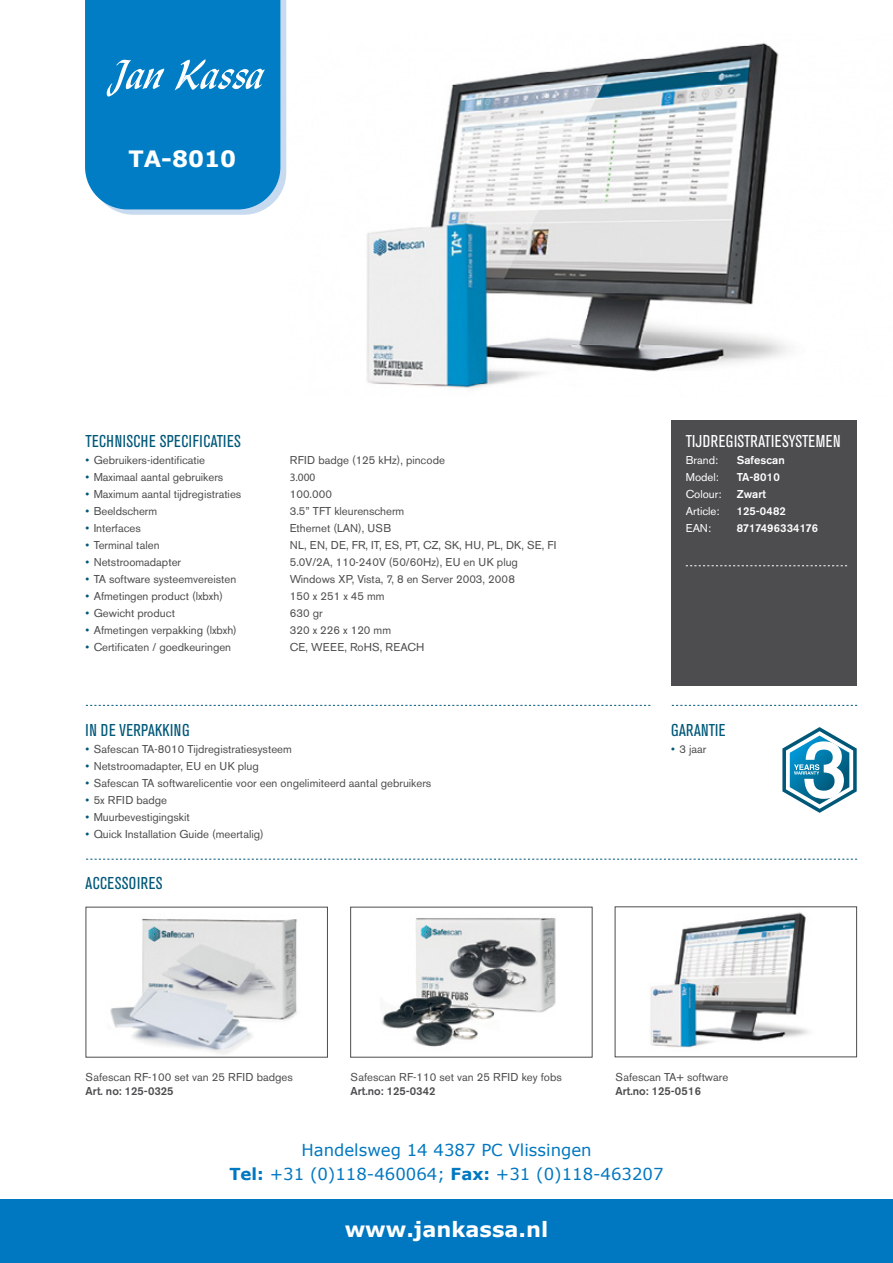
<style>
.page{position:relative;width:893px;height:1263px;background:#fff}
.page>*{position:absolute;margin:0;border:0;box-sizing:border-box;transform-origin:0 0}
.t1{font:700 22.5px "Verdana";color:#fff}
.t2{font:700 21px "Verdana";color:#fff}
.t3{font:condensed 16.95px "Akzidenz Grotesk BE";letter-spacing:.02em;color:#005879}
.t4{font:condensed 16.95px "Akzidenz Grotesk BE";letter-spacing:.02em;color:#fff}
.t5{font:16.5px/24px "Verdana";color:#0077c1;text-align:center}
.t6{font:11.4px "Akzidenz Grotesk BE";color:#4d4d4f}
.t7{font:11.4px "Akzidenz Grotesk BE";letter-spacing:.02em;color:#4d4d4f}
.t8{font:500 11.4px "Akzidenz Grotesk BE";color:#4d4d4f}
.t9{font:500 11.4px "Akzidenz Grotesk BE";color:#fff}
.t10{font:11.4px "Akzidenz Grotesk BE";color:#fff}
.t11{font:11.4px "Myriad Pro";color:#4d4d4f}
.s1{color:#005879}
.s2{font-weight:700}
</style>
<div class="page">
<div style="left:0;top:1199px;width:893px;height:64px;background:#0077c1"></div>
<svg style="left:782px;top:727px;width:75px;height:86px"></svg>
<div style="left:672px;top:420px;width:185px;height:265px;background:#4d4d4f"></div>
<svg style="left:686px;top:565px;width:161px;height:1px"></svg>
<svg style="left:672px;top:705px;width:185px;height:1px"></svg>
<svg style="left:86px;top:705px;width:564px;height:1px"></svg>
<svg style="left:86px;top:859px;width:771px;height:1px"></svg>
<img style="left:110px;top:918px;width:187px;height:136px">
<img style="left:381px;top:918px;width:175px;height:129px">
<img style="left:650px;top:912px;width:159px;height:136px">
<div style="left:615px;top:906px;width:242px;height:151px;border:1px solid #4d4d4f"></div>
<img style="left:286px;top:33px;width:501px;height:357px">
<svg style="left:85px;top:0;width:201px;height:215px;background:#1888ca"></svg>
<h1 class="t1" style="left:128px;top:143px;width:109px">TA-8010</h1>
<h3 class="t3" style="left:86px;top:432px;width:157px">TECHNISCHE SPECIFICATIES</h3>
<p class="t6" style="left:86px;top:453px;width:121px"><span class="s1">•</span> Gebruikers-identificatie</p>
<p class="t6" style="left:290px;top:453px;width:157px">RFID badge (125 kHz), pincode</p>
<p class="t6" style="left:86px;top:470px;width:139px"><span class="s1">•</span> Maximaal aantal gebruikers</p>
<p class="t11" style="left:290px;top:470px;width:27px">3.000</p>
<p class="t6" style="left:86px;top:487px;width:157px"><span class="s1">•</span> Maximum aantal tijdregistraties</p>
<p class="t6" style="left:290px;top:487px;width:44px">100.000</p>
<p class="t6" style="left:86px;top:504px;width:73px"><span class="s1">•</span> Beeldscherm</p>
<p class="t6" style="left:290px;top:504px;width:116px">3.5” TFT kleurenscherm</p>
<p class="t6" style="left:86px;top:521px;width:57px"><span class="s1">•</span> Interfaces</p>
<p class="t6" style="left:290px;top:521px;width:103px">Ethernet (LAN), USB</p>
<p class="t6" style="left:86px;top:538px;width:75px"><span class="s1">•</span> Terminal talen</p>
<p class="t7" style="left:290px;top:538px;width:268px">NL, EN, DE, FR, IT, ES, PT, CZ, SK, HU, PL, DK, SE, FI</p>
<p class="t6" style="left:86px;top:555px;width:97px"><span class="s1">•</span> Netstroomadapter</p>
<p class="t6" style="left:290px;top:555px;width:230px">5.0V/2A, 110-240V (50/60Hz), EU en UK plug</p>
<p class="t6" style="left:86px;top:572px;width:152px"><span class="s1">•</span> TA software systeemvereisten</p>
<p class="t6" style="left:290px;top:572px;width:227px">Windows XP, Vista, 7, 8 en Server 2003, 2008</p>
<p class="t6" style="left:86px;top:589px;width:139px"><span class="s1">•</span> Afmetingen product (lxbxh)</p>
<p class="t6" style="left:290px;top:589px;width:96px">150 x 251 x 45 mm</p>
<p class="t6" style="left:86px;top:606px;width:91px"><span class="s1">•</span> Gewicht product</p>
<p class="t6" style="left:290px;top:606px;width:35px">630 gr</p>
<p class="t6" style="left:86px;top:623px;width:153px"><span class="s1">•</span> Afmetingen verpakking (lxbxh)</p>
<p class="t6" style="left:290px;top:623px;width:103px">320 x 226 x 120 mm</p>
<p class="t6" style="left:86px;top:640px;width:147px"><span class="s1">•</span> Certificaten / goedkeuringen</p>
<p class="t7" style="left:290px;top:640px;width:136px">CE, WEEE, RoHS, REACH</p>
<h3 class="t3" style="left:86px;top:721px;width:105px">IN DE VERPAKKING</h3>
<p class="t6" style="left:86px;top:743px;width:208px"><span class="s1">•</span> Safescan TA-8010 Tijdregistratiesysteem</p>
<p class="t6" style="left:86px;top:760px;width:175px"><span class="s1">•</span> Netstroomadapter, EU en UK plug</p>
<p class="t6" style="left:86px;top:777px;width:347px"><span class="s1">•</span> Safescan TA softwarelicentie voor een ongelimiteerd aantal gebruikers</p>
<p class="t6" style="left:86px;top:794px;width:83px"><span class="s1">•</span> 5x RFID badge</p>
<p class="t6" style="left:86px;top:811px;width:106px"><span class="s1">•</span> Muurbevestigingskit</p>
<p class="t6" style="left:86px;top:828px;width:180px"><span class="s1">•</span> Quick Installation Guide (meertalig)</p>
<h3 class="t3" style="left:86px;top:874px;width:78px">ACCESSOIRES</h3>
<h3 class="t4" style="left:686px;top:432px;width:156px">TIJDREGISTRATIESYSTEMEN</h3>
<p class="t10" style="left:686px;top:453px;width:34px">Brand:</p>
<p class="t9" style="left:737px;top:453px;width:49px">Safescan</p>
<p class="t10" style="left:686px;top:470px;width:35px">Model:</p>
<p class="t9" style="left:737px;top:470px;width:44px">TA-8010</p>
<p class="t10" style="left:686px;top:487px;width:37px">Colour:</p>
<p class="t9" style="left:737px;top:487px;width:31px">Zwart</p>
<p class="t10" style="left:686px;top:504px;width:35px">Article:</p>
<p class="t9" style="left:737px;top:504px;width:51px">125-0482</p>
<p class="t10" style="left:686px;top:521px;width:27px">EAN:</p>
<p class="t9" style="left:737px;top:521px;width:83px">8717496334176</p>
<h3 class="t3" style="left:671px;top:721px;width:56px">GARANTIE</h3>
<p class="t6" style="left:671px;top:743px;width:36px"><span class="s1">•</span> 3 jaar</p>
<p class="t6" style="left:86px;top:1070px;width:209px">Safescan RF-100 set van 25 RFID badges</p>
<p class="t8" style="left:86px;top:1084px;width:89px">Art. no: 125-0325</p>
<p class="t6" style="left:351px;top:1070px;width:213px">Safescan RF-110 set van 25 RFID key fobs</p>
<p class="t8" style="left:351px;top:1084px;width:86px">Art.no: 125-0342</p>
<p class="t6" style="left:616px;top:1070px;width:114px">Safescan TA+ software</p>
<p class="t8" style="left:616px;top:1084px;width:87px">Art.no: 125-0516</p>
<h3 class="t5" style="left:229px;top:1137px;width:436px">Handelsweg 14 4387 PC Vlissingen<br><span class="s2">Tel:</span> +31 (0)118-460064; <span class="s2">Fax:</span> +31 (0)118-463207</h3>
<h2 class="t2" style="left:345px;top:1214px;width:205px">www.jankassa.nl</h2>
</div>
